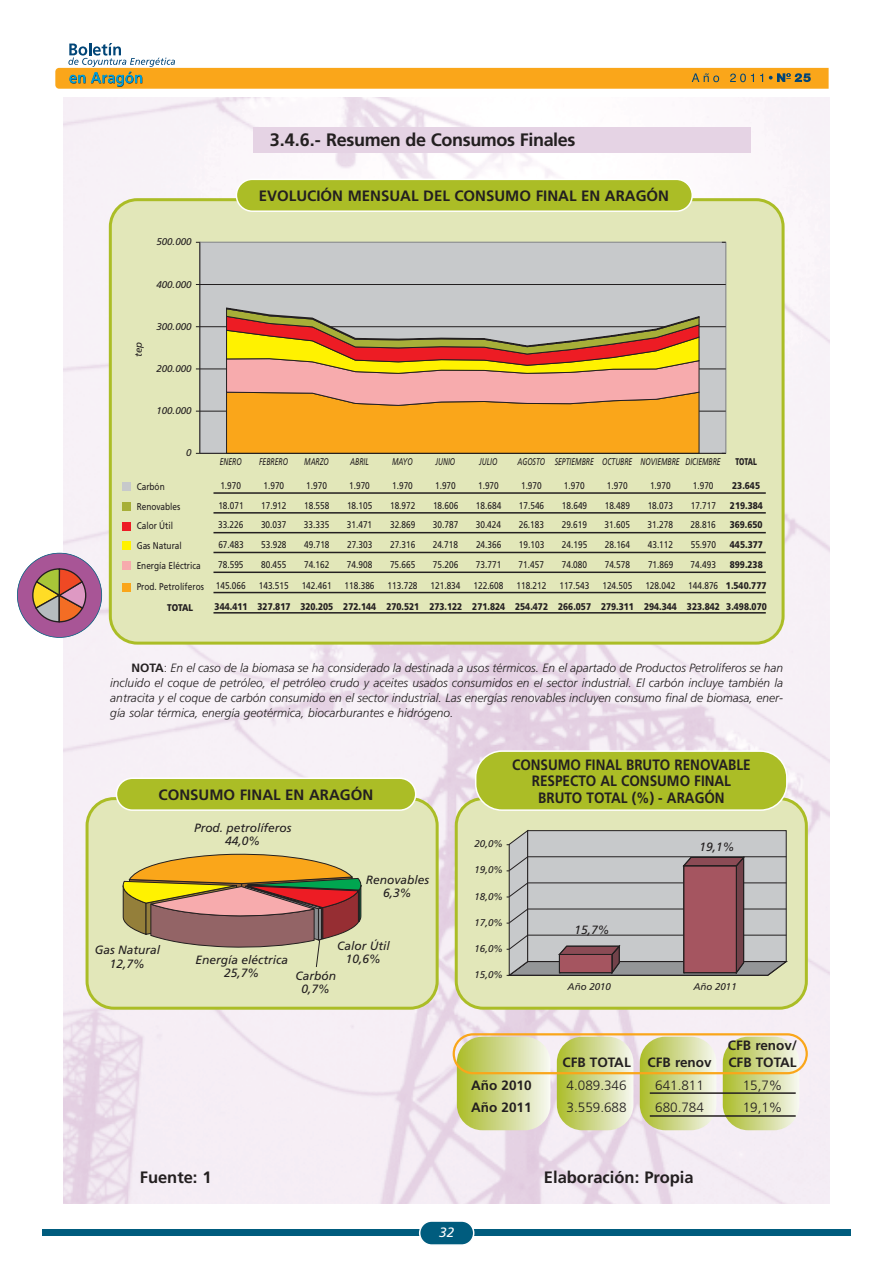
<style>
.page{position:relative;width:893px;height:1263px;background:#fff}
.page>*{position:absolute;margin:0;border:0;box-sizing:border-box;transform-origin:0 0}
.t1{font:700 18px "Frutiger";letter-spacing:-.02em;color:#231f20}
.t2{font:700 16.5px "Frutiger";color:#231f20}
.t3{font:700 15px/16.5px "Frutiger";color:#231f20;text-align:center;scale:.9 1}
.t4{font:700 15px "Frutiger";color:#231f20}
.t5{font:700 13.5px/16.5px "Frutiger";color:#231f20;text-align:right}
.t6{font:300 13.5px "Frutiger";color:#231f20}
.t7{font:italic 13.5px "Frutiger";color:#fff}
.t8{font:italic 300 12px/15px "Frutiger";color:#231f20;text-align:justify}
.t9{font:italic 12px/13.5px "Frutiger";color:#231f20;text-align:center}
.t10{font:9.75px/19.8px "Frutiger";color:#231f20;scale:.85 1}
.t11{font:900 9.75px/19.8px "Frutiger";color:#231f20;scale:.85 1}
.t12{font:italic 9.75px "Frutiger";color:#231f20}
.t13{font:italic 9.75px "Frutiger";color:#231f20;scale:.7 1}
.t14{font:900 9.75px "Frutiger";color:#231f20;scale:.7 1}
.s1{font-weight:700;font-style:normal}
.s2{font-style:normal}
</style>
<div class="page">
<svg style="left:55px;top:43px;width:773px;height:46px"></svg>
<img style="left:64px;top:98px;width:765px;height:1105px">
<div style="left:43px;top:1230px;width:807px;height:6px;background:#005c7e"></div>
<svg style="left:419px;top:1221px;width:55px;height:24px"></svg>
<div style="left:17px;top:553px;width:85px;height:84px;background:#a85596;border-radius:50%"></div>
<svg style="left:32px;top:568px;width:55px;height:55px"></svg>
<div style="left:17px;top:553px;width:85px;height:85px;border:2px solid #005c7e;border-radius:50%"></div>
<div style="left:253px;top:128px;width:497px;height:25px;background:#e5d3e4"></div>
<svg style="left:109px;top:198px;width:675px;height:447px;background:#d8cc9d"></svg>
<svg style="left:236px;top:179px;width:457px;height:33px;background:#b2c33a"></svg>
<svg style="left:86px;top:797px;width:352px;height:213px;background:#dde3ad"></svg>
<svg style="left:454px;top:797px;width:353px;height:213px;background:#c3beaa"></svg>
<svg style="left:116px;top:778px;width:300px;height:190px;background:#c9bc7c"></svg>
<svg style="left:475px;top:750px;width:312px;height:61px;background:#b1c138"></svg>
<div style="left:457px;top:1037px;width:93px;height:93px;background:linear-gradient(to right,#abbc2c,#f5f6f0);border-radius:26px"></div>
<div style="left:557px;top:1037px;width:76px;height:93px;background:linear-gradient(to right,#abbc2d,#f4f5ec);border-radius:26px"></div>
<div style="left:639px;top:1037px;width:77px;height:93px;background:linear-gradient(to right,#abbc2c,#f4f6ee);border-radius:26px"></div>
<div style="left:722px;top:1037px;width:77px;height:93px;background:linear-gradient(to right,#abbc2c,#f4f6ee);border-radius:26px"></div>
<svg style="left:452px;top:1033px;width:355px;height:41px;background:#dad693"></svg>
<hr style="left:649px;top:1092px;width:146px;height:2px;background:#231f20">
<hr style="left:649px;top:1115px;width:146px;height:2px;background:#231f20">
<h1 class="t1" style="left:270px;top:132px;width:307px">3.4.6.- Resumen de Consumos Finales</h1>
<h3 class="t4" style="left:259px;top:190px;width:411px">EVOLUCIÓN MENSUAL DEL CONSUMO FINAL EN ARAGÓN</h3>
<p class="t12" style="left:156px;top:238px;width:37px">500.000</p>
<p class="t12" style="left:156px;top:280px;width:37px">400.000</p>
<p class="t12" style="left:134px;top:357px;width:17px;rotate:-90deg">tep</p>
<p class="t12" style="left:156px;top:322px;width:37px">300.000</p>
<p class="t12" style="left:156px;top:365px;width:37px">200.000</p>
<p class="t12" style="left:156px;top:407px;width:37px">100.000</p>
<p class="t12" style="left:186px;top:449px;width:7px">0</p>
<p class="t10" style="left:137px;top:477px;width:77px">Carbón<br>Renovables<br>Calor Útil<br>Gas Natural<br>Energía Eléctrica</p>
<p class="t10" style="left:137px;top:578px;width:81px">Prod. Petrolíferos</p>
<p class="t11" style="left:167px;top:598px;width:32px">TOTAL</p>
<p class="t13" style="left:220px;top:458px;width:33px">ENERO</p>
<p class="t10" style="left:218px;top:476px;width:32px">1.970<br>18.071<br>33.226<br>67.483<br>78.595</p>
<p class="t10" style="left:216px;top:577px;width:37px">145.066</p>
<p class="t11" style="left:215px;top:597px;width:40px">344.411</p>
<p class="t13" style="left:259px;top:458px;width:43px">FEBRERO</p>
<p class="t13" style="left:304px;top:458px;width:37px">MARZO</p>
<p class="t13" style="left:350px;top:458px;width:28px">ABRIL</p>
<p class="t13" style="left:392px;top:458px;width:31px">MAYO</p>
<p class="t10" style="left:261px;top:476px;width:32px">1.970<br>17.912<br>30.037<br>53.928<br>80.455</p>
<p class="t10" style="left:259px;top:577px;width:37px">143.515</p>
<p class="t10" style="left:304px;top:476px;width:32px">1.970<br>18.558<br>33.335<br>49.718<br>74.162</p>
<p class="t10" style="left:302px;top:577px;width:37px">142.461</p>
<p class="t10" style="left:347px;top:476px;width:32px">1.970<br>18.105<br>31.471<br>27.303<br>74.908</p>
<p class="t10" style="left:344px;top:577px;width:37px">118.386</p>
<p class="t10" style="left:390px;top:476px;width:31px">1.970<br>18.972<br>32.869<br>27.316<br>75.665</p>
<p class="t10" style="left:387px;top:577px;width:37px">113.728</p>
<p class="t11" style="left:257px;top:597px;width:40px">327.817</p>
<p class="t11" style="left:300px;top:597px;width:40px">320.205</p>
<p class="t11" style="left:343px;top:597px;width:40px">272.144</p>
<p class="t11" style="left:386px;top:597px;width:40px">270.521</p>
<p class="t13" style="left:435px;top:458px;width:30px">JUNIO</p>
<p class="t13" style="left:479px;top:458px;width:28px">JULIO</p>
<p class="t13" style="left:517px;top:458px;width:41px">AGOSTO</p>
<p class="t13" style="left:554px;top:458px;width:57px">SEPTIEMBRE</p>
<p class="t13" style="left:602px;top:458px;width:45px">OCTUBRE</p>
<p class="t13" style="left:640px;top:458px;width:57px">NOVIEMBRE</p>
<p class="t13" style="left:685px;top:458px;width:52px">DICIEMBRE</p>
<p class="t14" style="left:735px;top:458px;width:32px">TOTAL</p>
<p class="t10" style="left:433px;top:476px;width:32px">1.970<br>18.606<br>30.787<br>24.718<br>75.206</p>
<p class="t10" style="left:430px;top:577px;width:37px">121.834</p>
<p class="t10" style="left:476px;top:476px;width:32px">1.970<br>18.684<br>30.424<br>24.366<br>73.771</p>
<p class="t10" style="left:473px;top:577px;width:37px">122.608</p>
<p class="t10" style="left:518px;top:476px;width:32px">1.970<br>17.546<br>26.183<br>19.103<br>71.457</p>
<p class="t10" style="left:516px;top:577px;width:37px">118.212</p>
<p class="t10" style="left:561px;top:476px;width:32px">1.970<br>18.649<br>29.619<br>24.195<br>74.080</p>
<p class="t10" style="left:559px;top:577px;width:37px">117.543</p>
<p class="t10" style="left:604px;top:476px;width:32px">1.970<br>18.489<br>31.605<br>28.164<br>74.578</p>
<p class="t10" style="left:602px;top:577px;width:37px">124.505</p>
<p class="t10" style="left:647px;top:476px;width:32px">1.970<br>18.073<br>31.278<br>43.112<br>71.869</p>
<p class="t10" style="left:645px;top:577px;width:37px">128.042</p>
<p class="t10" style="left:690px;top:476px;width:32px">1.970<br>17.717<br>28.816<br>55.970<br>74.493</p>
<p class="t10" style="left:688px;top:577px;width:37px">144.876</p>
<p class="t11" style="left:729px;top:476px;width:41px">23.645<br>219.384<br>369.650<br>445.377<br>899.238</p>
<p class="t11" style="left:726px;top:577px;width:49px">1.540.777</p>
<p class="t11" style="left:429px;top:597px;width:40px">273.122</p>
<p class="t11" style="left:472px;top:597px;width:40px">271.824</p>
<p class="t11" style="left:515px;top:597px;width:40px">254.472</p>
<p class="t11" style="left:558px;top:597px;width:40px">266.057</p>
<p class="t11" style="left:601px;top:597px;width:40px">279.311</p>
<p class="t11" style="left:644px;top:597px;width:40px">294.344</p>
<p class="t11" style="left:687px;top:597px;width:40px">323.842</p>
<p class="t11" style="left:726px;top:597px;width:49px">3.498.070</p>
<p class="t8" style="left:110px;top:661px;width:674px;text-indent:21px"><span class="s1">NOTA</span><span class="s2">:</span> En el caso de la biomasa se ha considerado la destinada a usos térmicos. En el apartado de Productos Petrolíferos se han incluido el coque de petróleo, el petróleo crudo y aceites usados consumidos en el sector industrial. El carbón incluye también la antracita y el coque de carbón consumido en el sector industrial. Las energías renovables incluyen consumo final de biomasa, ener&shy;gía solar térmica, energía geotérmica, biocarburantes e hidrógeno.</p>
<h3 class="t4" style="left:158px;top:788px;width:216px">CONSUMO FINAL EN ARAGÓN</h3>
<p class="t9" style="left:95px;top:944px;width:67px">Gas Natural<br>12,7%</p>
<p class="t9" style="left:194px;top:822px;width:99px">Prod. petrolíferos<br>44,0%</p>
<p class="t9" style="left:366px;top:874px;width:65px">Renovables<br>6,3%</p>
<p class="t9" style="left:195px;top:954px;width:94px">Energía eléctrica<br>25,7%</p>
<p class="t9" style="left:337px;top:940px;width:54px">Calor Útil<br>10,6%</p>
<p class="t9" style="left:295px;top:970px;width:42px">Carbón<br>0,7%</p>
<h3 class="t3" style="left:512px;top:757px;width:267px">CONSUMO FINAL BRUTO RENOVABLE<br>RESPECTO AL CONSUMO FINAL<br>BRUTO TOTAL (%) - ARAGÓN</h3>
<p class="t12" style="left:474px;top:840px;width:30px">20,0%</p>
<p class="t12" style="left:474px;top:866px;width:30px">19,0%</p>
<p class="t12" style="left:474px;top:892px;width:30px">18,0%</p>
<p class="t12" style="left:474px;top:918px;width:30px">17,0%</p>
<p class="t12" style="left:474px;top:945px;width:30px">16,0%</p>
<p class="t12" style="left:474px;top:971px;width:30px">15,0%</p>
<p class="t9" style="left:574px;top:924px;width:37px">15,7%</p>
<p class="t9" style="left:699px;top:841px;width:37px">19,1%</p>
<p class="t12" style="left:567px;top:982px;width:45px">Año 2010</p>
<p class="t12" style="left:693px;top:982px;width:45px">Año 2011</p>
<h3 class="t5" style="left:562px;top:1038px;width:236px">CFB renov/<br>CFB TOTAL CFB renov CFB TOTAL</h3>
<h3 class="t5" style="left:471px;top:1078px;width:62px">Año 2010</h3>
<h3 class="t6" style="left:566px;top:1079px;width:62px">4.089.346</h3>
<h3 class="t6" style="left:655px;top:1079px;width:50px">641.811</h3>
<h3 class="t6" style="left:742px;top:1079px;width:41px">15,7%</h3>
<h3 class="t5" style="left:471px;top:1101px;width:62px">Año 2011</h3>
<h3 class="t6" style="left:566px;top:1102px;width:62px">3.559.688</h3>
<h3 class="t6" style="left:655px;top:1102px;width:50px">680.784</h3>
<h3 class="t6" style="left:742px;top:1102px;width:41px">19,1%</h3>
<h2 class="t2" style="left:140px;top:1171px;width:73px">Fuente: 1</h2>
<h2 class="t2" style="left:544px;top:1171px;width:151px">Elaboración: Propia</h2>
<h3 class="t7" style="left:439px;top:1227px;width:17px">32</h3>
</div>
